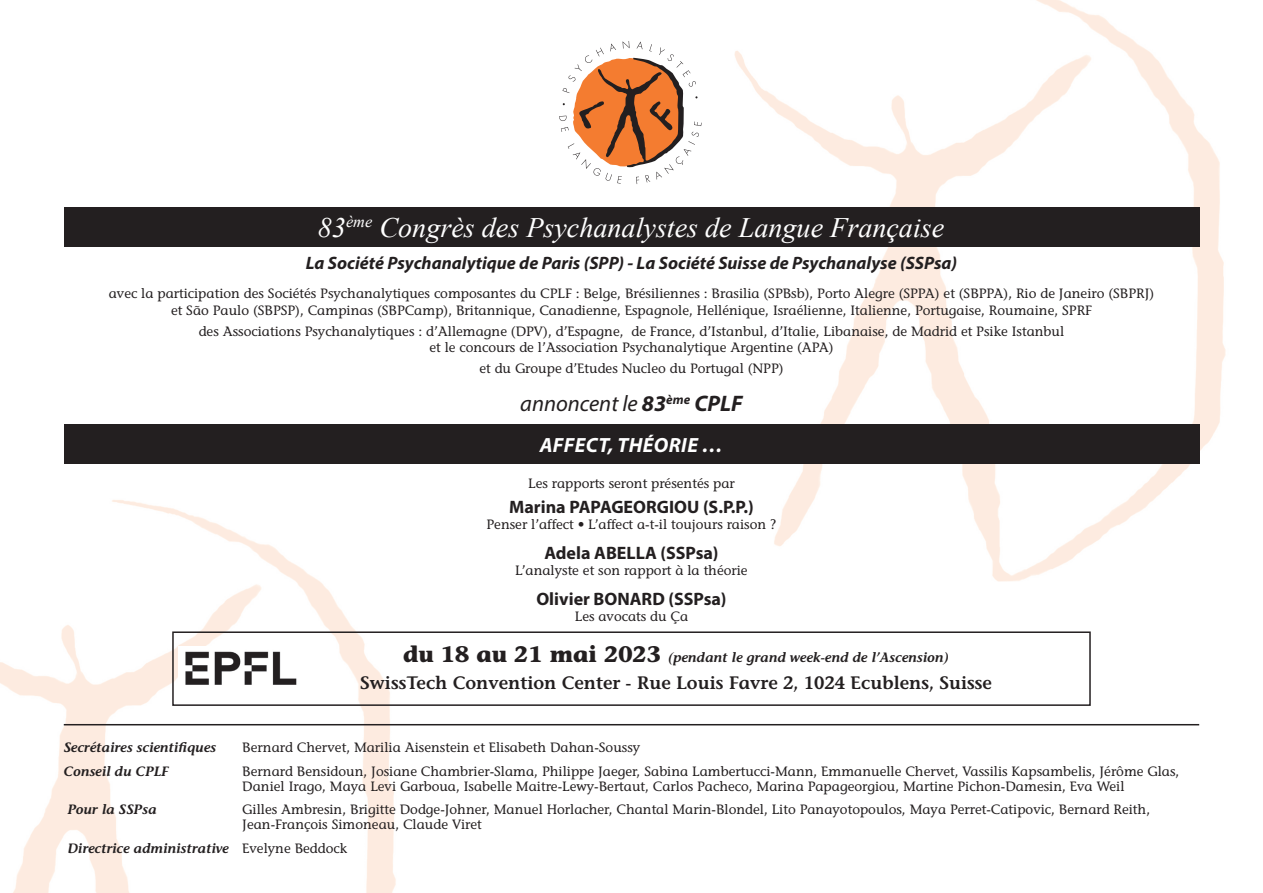
<style>
.page{position:relative;width:1263px;height:893px;background:#fff}
.page>*{position:absolute;margin:0;border:0;box-sizing:border-box;transform-origin:0 0}
.t1{font:italic 28.2px "Times New Roman";color:#fff}
.t2{font:italic 22.5px "Myriad Pro";color:#231f20}
.t3{font:italic 700 20.7px "Myriad Pro";letter-spacing:.02em;color:#fff}
.t4{font:italic 700 18px "Myriad Pro";color:#231f20}
.t5{font:700 18px "Myriad Pro";color:#231f20}
.t6{font:600 18px "Stone Informal";color:#231f20}
.t7{font:13.5px/16.5px "Stone Informal";color:#231f20;text-align:center}
.t8{font:italic 600 13.5px "Stone Informal";color:#231f20}
.s1{font-weight:700}
.s2{font-weight:700;font-style:normal;font-size:22.5px}
.s3{font-weight:400;font-style:normal}
</style>
<div class="page">
<img style="left:0;top:500px;width:416px;height:393px">
<img style="left:719px;top:0;width:507px;height:581px">
<svg style="left:559px;top:41px;width:143px;height:143px"></svg>
<div style="left:64px;top:207px;width:1135px;height:39px;background:#231f20"></div>
<div style="left:64px;top:424px;width:1135px;height:39px;background:#231f20"></div>
<div style="left:172px;top:631px;width:919px;height:75px;border:2px solid #231f20"></div>
<hr style="left:64px;top:724px;width:1135px;height:1px;background:#231f20">
<img style="left:179px;top:646px;width:122px;height:45px">
<h1 class="t1" style="left:318px;top:208px;width:628px">83<sup>ème</sup> Congrès des Psychanalystes de Langue Française</h1>
<h3 class="t4" style="left:306px;top:251px;width:653px">La Société Psychanalytique de Paris (SPP) - La Société Suisse de Psychanalyse (SSPsa)</h3>
<p class="t7" style="left:109px;top:285px;width:1047px">avec la participation des Sociétés Psychanalytiques composantes du CPLF : Belge, Brésiliennes : Brasilia (SPBsb), Porto Alegre (SPPA) et (SBPPA), Rio de Janeiro (SBPRJ) et São Paulo (SBPSP), Campinas (SBPCamp), Britannique, Canadienne, Espagnole, Hellénique, Israélienne, Italienne, Portugaise, Roumaine, SPRF</p>
<p class="t7" style="left:199px;top:323px;width:867px">des Associations Psychanalytiques : d’Allemagne (DPV), d’Espagne, de France, d’Istanbul, d’Italie, Libanaise, de Madrid et Psike Istanbul et le concours de l’Association Psychanalytique Argentine (APA)</p>
<p class="t7" style="left:479px;top:360px;width:305px">et du Groupe d’Etudes Nucleo du Portugal (NPP)</p>
<h2 class="t2" style="left:520px;top:390px;width:224px">annoncent le <span class="s1">83</span><sup>ème</sup> <span class="s1">CPLF</span></h2>
<h3 class="t3" style="left:540px;top:431px;width:184px">AFFECT, THÉORIE …</h3>
<p class="t7" style="left:528px;top:475px;width:208px">Les rapports seront présentés par</p>
<h3 class="t5" style="left:509px;top:495px;width:246px">Marina PAPAGEORGIOU (S.P.P.)</h3>
<p class="t7" style="left:486px;top:516px;width:291px">Penser l’affect • L’affect a-t-il toujours raison ?</p>
<h3 class="t5" style="left:544px;top:541px;width:176px">Adela ABELLA (SSPsa)</h3>
<p class="t7" style="left:515px;top:562px;width:234px">L’analyste et son rapport à la théorie</p>
<h3 class="t5" style="left:536px;top:587px;width:192px">Olivier BONARD (SSPsa)</h3>
<p class="t7" style="left:575px;top:608px;width:115px">Les avocats du Ça</p>
<p class="t8" style="left:403px;top:649px;width:548px"><span class="s2">du 18 au 21 mai 2023</span> (pendant le grand week-end de l’Ascension)</p>
<h3 class="t6" style="left:360px;top:672px;width:633px">SwissTech Convention Center - Rue Louis Favre 2, 1024 Ecublens, Suisse</h3>
<p class="t8" style="left:64px;top:739px;width:154px">Secrétaires scientifiques</p>
<p class="t7" style="left:242px;top:739px;width:399px">Bernard Chervet, Marilia Aisenstein et Elisabeth Dahan-Soussy</p>
<p class="t8" style="left:64px;top:763px;width:107px">Conseil du CPLF</p>
<p class="t7" style="left:242px;top:763px;width:939px;line-height:15px;text-align:left">Bernard Bensidoun, Josiane Chambrier-Slama, Philippe Jaeger, Sabina Lambertucci-Mann, Emmanuelle Chervet, Vassilis Kapsambelis, Jérôme Glas,<br>Daniel Irago, Maya Levi Garboua, Isabelle Maitre-Lewy-Bertaut, Carlos Pacheco, Marina Papageorgiou, Martine Pichon-Damesin, Eva Weil</p>
<p class="t8" style="left:68px;top:801px;width:91px">Pour la SSPsa</p>
<p class="t7" style="left:242px;top:802px;width:909px;line-height:15px;text-align:left">Gilles Ambresin, Brigitte Dodge-Johner, Manuel Horlacher, Chantal Marin-Blondel, Lito Panayotopoulos, Maya Perret-Catipovic, Bernard Reith,<br>Jean-François Simoneau, Claude Viret</p>
<p class="t8" style="left:68px;top:840px;width:281px">Directrice administrative <span class="s3">Evelyne Beddock</span></p>
</div>
